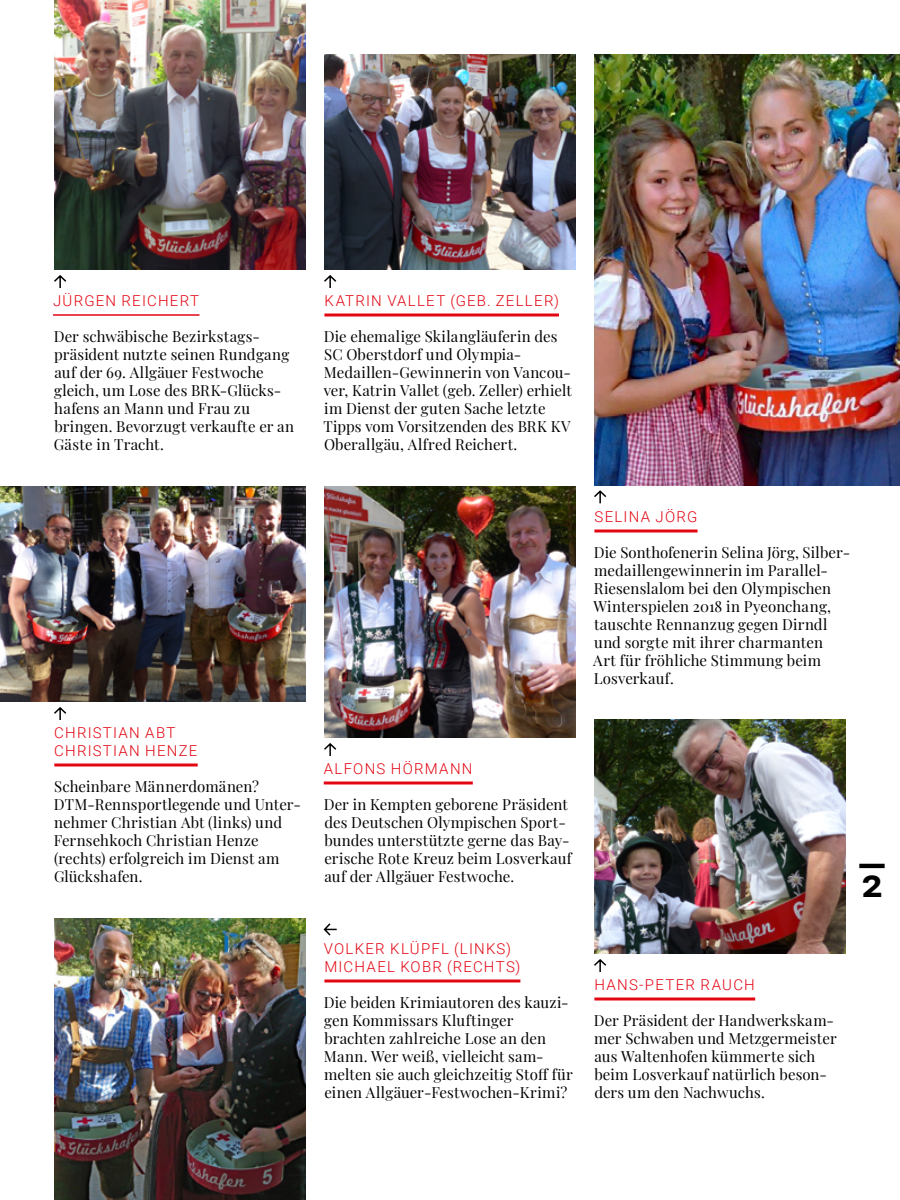
<style>
.page{position:relative;width:900px;height:1200px;background:#fff}
.page>*{position:absolute;margin:0;border:0;box-sizing:border-box;transform-origin:0 0}
.t1{font:700 37.5px "Roboto";color:#000}
.t2{font:15px/18px "Playfair Display";letter-spacing:.005em;color:#000}
.t3{font:300 15px/18px "Roboto";letter-spacing:.085em;color:#e30613}
</style>
<div class="page">
<img style="left:54px;top:0;width:252px;height:270px">
<img style="left:0;top:486px;width:306px;height:216px">
<img style="left:54px;top:918px;width:252px;height:282px">
<img style="left:324px;top:54px;width:252px;height:216px">
<img style="left:324px;top:486px;width:252px;height:252px">
<img style="left:594px;top:720px;width:252px;height:234px">
<img style="left:594px;top:54px;width:306px;height:432px">
<hr style="left:53px;top:314px;width:146px;height:2px;background:#e30613">
<hr style="left:54px;top:764px;width:144px;height:2px;background:#e30613">
<hr style="left:324px;top:980px;width:196px;height:2px;background:#e30613">
<hr style="left:324px;top:314px;width:235px;height:2px;background:#e30613">
<hr style="left:324px;top:782px;width:149px;height:2px;background:#e30613">
<hr style="left:594px;top:998px;width:161px;height:2px;background:#e30613">
<hr style="left:594px;top:530px;width:104px;height:2px;background:#e30613">
<svg style="left:54px;top:275px;width:13px;height:13px"></svg>
<svg style="left:54px;top:707px;width:13px;height:13px"></svg>
<svg style="left:323px;top:923px;width:14px;height:13px"></svg>
<svg style="left:324px;top:275px;width:13px;height:13px"></svg>
<svg style="left:324px;top:743px;width:13px;height:13px"></svg>
<svg style="left:594px;top:959px;width:13px;height:13px"></svg>
<svg style="left:594px;top:490px;width:13px;height:14px"></svg>
<p class="t3" style="left:53px;top:291px;width:148px">JÜRGEN REICHERT</p>
<p class="t2" style="left:54px;top:326px;width:242px">Der schwäbische Bezirkstags&shy;präsident nutzte seinen Rundgang auf der 69. Allgäuer Festwoche gleich, um Lose des BRK-Glücks&shy;hafens an Mann und Frau zu bringen. Bevorzugt verkaufte er an<br>Gäste in Tracht.</p>
<p class="t3" style="left:54px;top:723px;width:145px">CHRISTIAN ABT<br>CHRISTIAN HENZE</p>
<p class="t2" style="left:54px;top:776px;width:249px">Scheinbare Männerdomänen?<br>DTM-Rennsportlegende und Unter&shy;nehmer Christian Abt (links) und<br>Fernsehkoch Christian Henze (rechts) erfolgreich im Dienst am<br>Glückshafen.</p>
<p class="t3" style="left:324px;top:291px;width:236px">KATRIN VALLET (GEB. ZELLER)</p>
<p class="t2" style="left:323px;top:326px;width:250px">Die ehemalige Skilangläuferin des SC Oberstdorf und Olympia-Medaillen-Gewinnerin von Vancou&shy;ver, Katrin Vallet (geb. Zeller) erhielt im Dienst der guten Sache letzte Tipps vom Vorsitzenden des BRK KV Oberallgäu, Alfred Reichert.</p>
<p class="t3" style="left:594px;top:507px;width:104px">SELINA JÖRG</p>
<p class="t2" style="left:593px;top:542px;width:259px">Die Sonthofenerin Selina Jörg, Silber&shy;medaillengewinnerin im Parallel-<br>Riesenslalom bei den Olympischen<br>Winterspielen 2018 in Pyeonchang, tauschte Rennanzug gegen Dirndl und sorgte mit ihrer charmanten<br>Art für fröhliche Stimmung beim<br>Losverkauf.</p>
<p class="t3" style="left:324px;top:759px;width:150px">ALFONS HÖRMANN</p>
<p class="t2" style="left:324px;top:794px;width:249px">Der in Kempten geborene Präsident des Deutschen Olympischen Sport&shy;bundes unterstützte gerne das Bay&shy;erische Rote Kreuz beim Losverkauf auf der Allgäuer Festwoche.</p>
<p class="t3" style="left:324px;top:939px;width:198px">VOLKER KLÜPFL (LINKS)<br>MICHAEL KOBR (RECHTS)</p>
<p class="t2" style="left:324px;top:992px;width:251px">Die beiden Krimiautoren des kauzi&shy;gen Kommissars Kluftinger brachten zahlreiche Lose an den Mann. Wer weiß, vielleicht sam&shy;melten sie auch gleichzeitig Stoff für einen Allgäuer-Festwochen-Krimi?</p>
<p class="t3" style="left:594px;top:975px;width:162px">HANS-PETER RAUCH</p>
<p class="t2" style="left:594px;top:1010px;width:245px">Der Präsident der Handwerkskam&shy;mer Schwaben und Metzgermeister aus Waltenhofen kümmerte sich beim Losverkauf natürlich beson&shy;ders um den Nachwuchs.</p>
<h1 class="t1" style="left:858px;top:839px;width:30px">―</h1>
<h1 class="t1" style="left:861px;top:857px;width:23px">2</h1>
</div>
